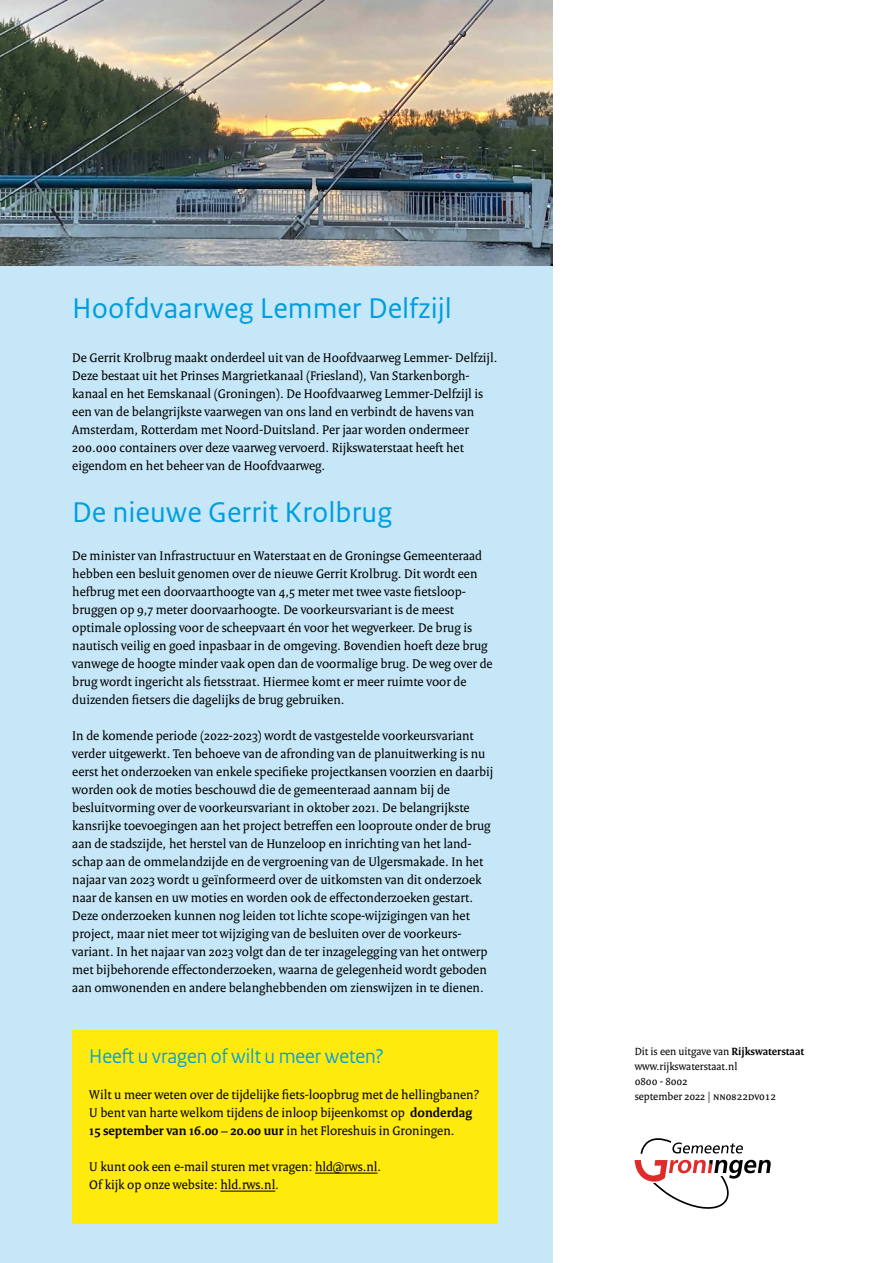
<style>
.page{position:relative;width:893px;height:1263px;background:#fff}
.page>*{position:absolute;margin:0;border:0;box-sizing:border-box;transform-origin:0 0}
.t1{font:30px "Rijksoverheid Sans Text";color:#009ede}
.t2{font:21px "Rijksoverheid Sans Heading";color:#009ede}
.t3{font:13.5px/18px "Rijksoverheid Serif";color:#000}
.t4{font:11.25px/15px "Rijksoverheid Serif";color:#000}
.s1{font-weight:700}
</style>
<div class="page">
<div style="left:0;top:0;width:553px;height:1263px;background:#c6e7f8"></div>
<svg style="left:635px;top:1138px;width:136px;height:71px"></svg>
<div style="left:72px;top:1030px;width:425px;height:194px;background:#ffea0e"></div>
<hr style="left:315px;top:1173px;width:63px;height:1px;background:#000">
<hr style="left:220px;top:1191px;width:55px;height:1px;background:#000">
<img style="left:0;top:0;width:553px;height:266px">
<h1 class="t1" style="left:72px;top:291px;width:381px">Hoofdvaarweg Lemmer Delfzijl</h1>
<p class="t3" style="left:72px;top:348px;width:427px">De Gerrit Krolbrug maakt onderdeel uit van de Hoofdvaarweg Lemmer- Delfzijl.<br>Deze bestaat uit het Prinses Margrietkanaal (Friesland), Van Starkenborgh&shy;kanaal en het Eemskanaal (Groningen). De Hoofdvaarweg Lemmer-Delfzijl is een van de belangrijkste vaarwegen van ons land en verbindt de havens van Amsterdam, Rotterdam met Noord-Duitsland. Per jaar worden ondermeer 200.000 containers over deze vaarweg vervoerd. Rijkswaterstaat heeft het eigendom en het beheer van de Hoofdvaarweg.</p>
<h1 class="t1" style="left:72px;top:495px;width:321px">De nieuwe Gerrit Krolbrug</h1>
<p class="t3" style="left:72px;top:546px;width:422px">De minister van Infrastructuur en Waterstaat en de Groningse Gemeenteraad hebben een besluit genomen over de nieuwe Gerrit Krolbrug. Dit wordt een hefbrug met een doorvaarthoogte van 4,5 meter met twee vaste fietsloop&shy;bruggen op 9,7 meter doorvaarhoogte. De voorkeursvariant is de meest optimale oplossing voor de scheepvaart én voor het wegverkeer. De brug is nautisch veilig en goed inpasbaar in de omgeving. Bovendien hoeft deze brug vanwege de hoogte minder vaak open dan de voormalige brug. De weg over de brug wordt ingericht als fietsstraat. Hiermee komt er meer ruimte voor de duizenden fietsers die dagelijks de brug gebruiken.</p>
<p class="t3" style="left:72px;top:726px;width:422px">In de komende periode (2022-2023) wordt de vastgestelde voorkeursvariant verder uitgewerkt. Ten behoeve van de afronding van de planuitwerking is nu eerst het onderzoeken van enkele specifieke projectkansen voorzien en daarbij worden ook de moties beschouwd die de gemeenteraad aannam bij de besluitvorming over de voorkeursvariant in oktober 2021. De belangrijkste kansrijke toevoegingen aan het project betreffen een looproute onder de brug aan de stadszijde, het herstel van de Hunzeloop en inrichting van het land&shy;schap aan de ommelandzijde en de vergroening van de Ulgersmakade. In het najaar van 2023 wordt u geïnformeerd over de uitkomsten van dit onderzoek naar de kansen en uw moties en worden ook de effectonderzoeken gestart.<br>Deze onderzoeken kunnen nog leiden tot lichte scope-wijzigingen van het project, maar niet meer tot wijziging van de besluiten over de voorkeurs&shy;variant. In het najaar van 2023 volgt dan de ter inzagelegging van het ontwerp met bijbehorende effectonderzoeken, waarna de gelegenheid wordt geboden aan omwonenden en andere belanghebbenden om zienswijzen in te dienen.</p>
<h2 class="t2" style="left:89px;top:1044px;width:296px">Heeft u vragen of wilt u meer weten?</h2>
<p class="t3" style="left:89px;top:1085px;width:392px">Wilt u meer weten over de tijdelijke fiets-loopbrug met de hellingbanen?<br>U bent van harte welkom tijdens de inloop bijeenkomst op <span class="s1">donderdag<br>15 september van 16.00 – 20.00 uur</span> in het Floreshuis in Groningen.</p>
<p class="t3" style="left:89px;top:1157px;width:293px">U kunt ook een e-mail sturen met vragen: hld@rws.nl.<br>Of kijk op onze website: hld.rws.nl.</p>
<p class="t4" style="left:635px;top:1044px;width:171px">Dit is een uitgave van <span class="s1">Rijkswaterstaat </span>www.rijkswaterstaat.nl<br>0800 - 8002<br>september 2022 | nn0822dv012</p>
</div>
